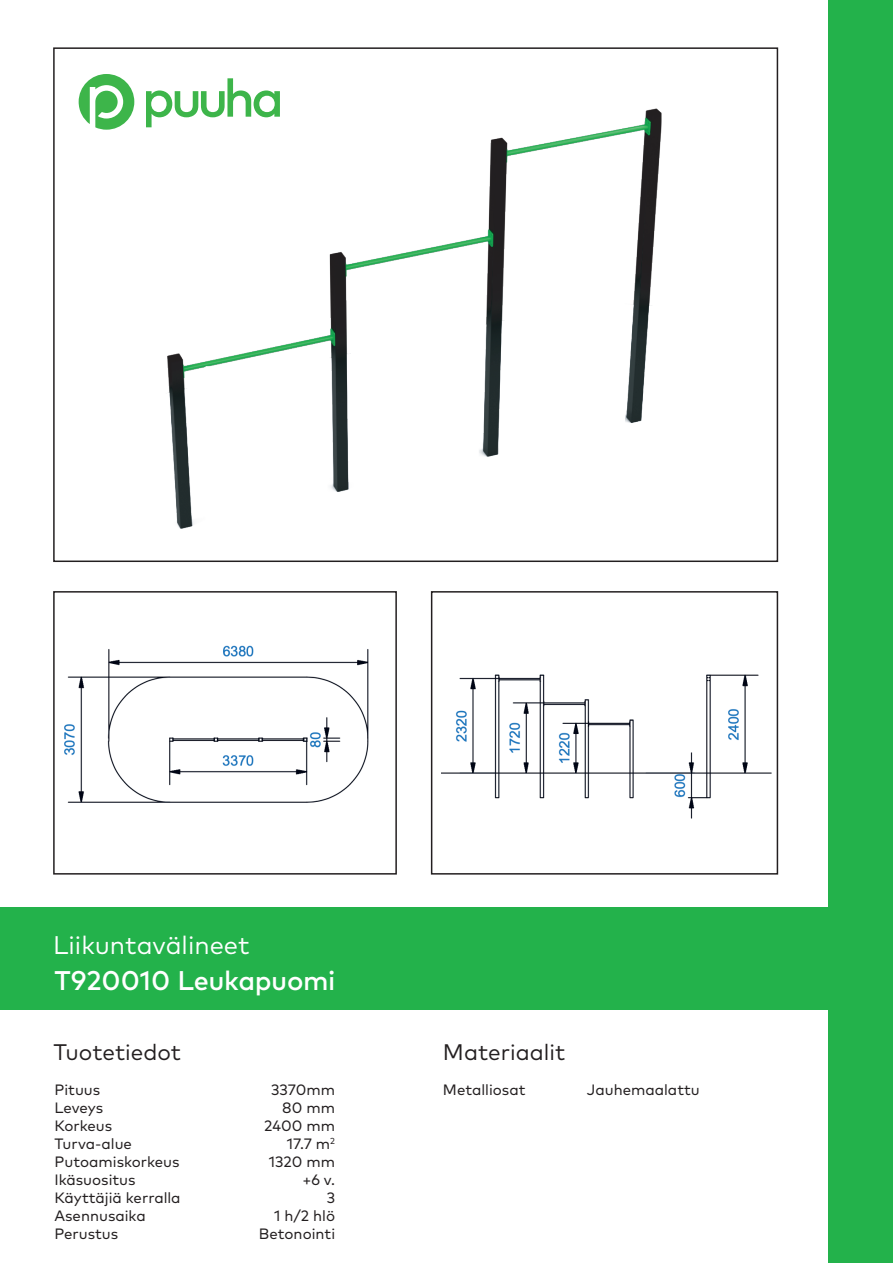
<style>
.page{position:relative;width:893px;height:1263px;background:#fff}
.page>*{position:absolute;margin:0;border:0;box-sizing:border-box;transform-origin:0 0}
.t1{font:500 27px "Mark Pro";letter-spacing:-.015em;color:#fff}
.t2{font:25.5px "Mark Pro";color:#fff}
.t3{font:22.5px "Mark Pro";color:#231f20}
.t4{font:15px/18px "Mark Pro";color:#231f20}
</style>
<div class="page">
<div style="left:828px;top:0;width:65px;height:1263px;background:#23b24b"></div>
<div style="left:0;top:907px;width:884px;height:102px;background:#23b24b"></div>
<div style="left:431px;top:591px;width:347px;height:283px;border:2px solid #231f20"></div>
<div style="left:53px;top:591px;width:344px;height:283px;border:2px solid #231f20"></div>
<img style="left:53px;top:74px;width:725px;height:488px">
<img style="left:65px;top:645px;width:304px;height:158px">
<img style="left:441px;top:674px;width:331px;height:145px">
<h2 class="t2" style="left:53px;top:926px;width:198px">Liikuntavälineet</h2>
<h1 class="t1" style="left:54px;top:960px;width:283px">T920010 Leukapuomi</h1>
<h3 class="t3" style="left:53px;top:1035px;width:129px">Tuotetiedot</h3>
<h3 class="t3" style="left:443px;top:1035px;width:124px">Materiaalit</h3>
<p class="t4" style="left:54px;top:1079px;width:128px">Pituus<br>Leveys<br>Korkeus<br>Turva-alue<br>Putoamiskorkeus<br>Ikäsuositus<br>Käyttäjiä kerralla<br>Asennusaika<br>Perustus</p>
<p class="t4" style="left:271px;top:1079px;width:66px">3370mm</p>
<p class="t4" style="left:443px;top:1079px;width:84px">Metalliosat</p>
<p class="t4" style="left:587px;top:1079px;width:115px">Jauhemaalattu</p>
<p class="t4" style="left:259px;top:1097px;width:78px;text-align:right">80 mm<br>2400 mm<br>17.7 m<sup>2<br></sup>1320 mm +6 v.<br>3<br>1 h/2 hlö<br>Betonointi</p>
</div>
